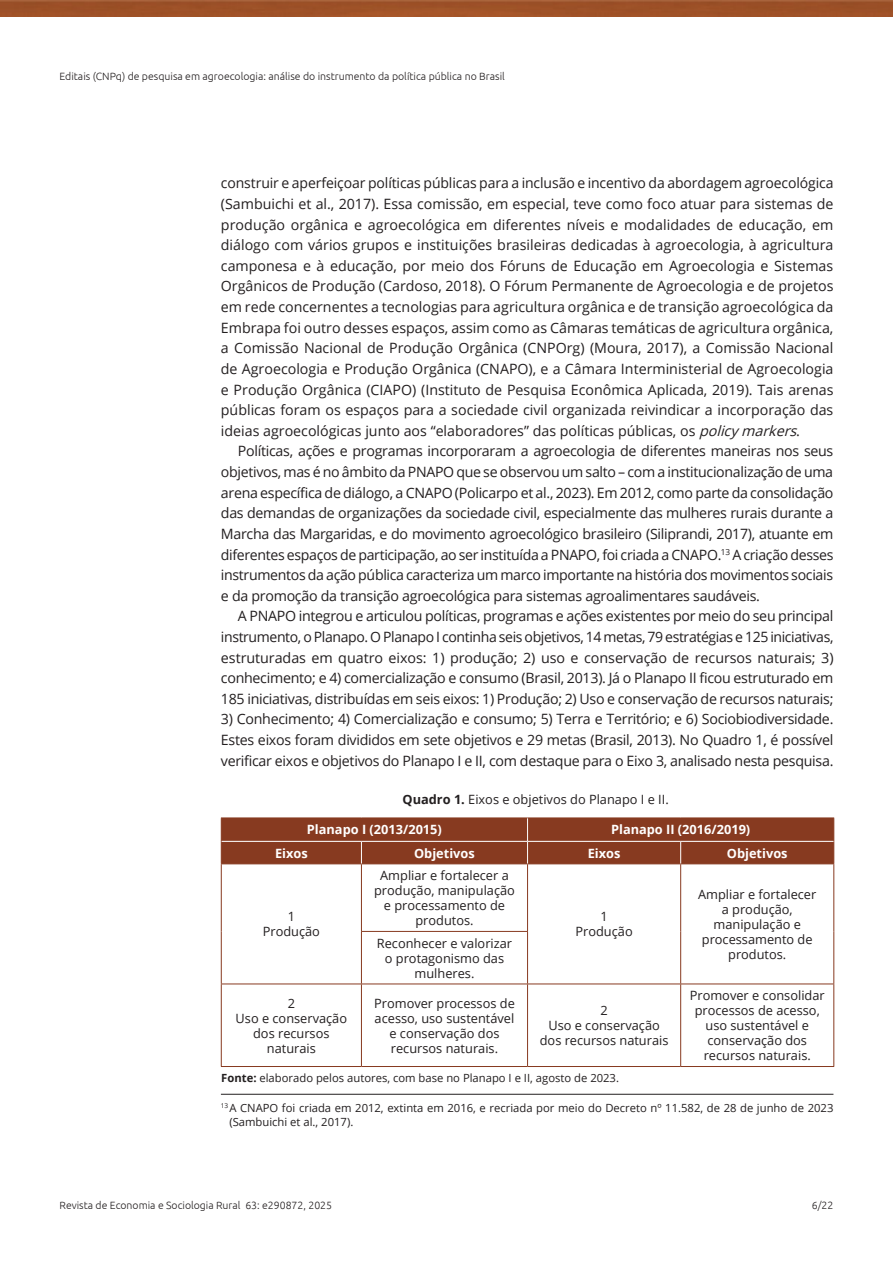
<style>
.page{position:relative;width:893px;height:1263px;background:#fff}
.page>*{position:absolute;margin:0;border:0;box-sizing:border-box;transform-origin:0 0}
.Paragraph{font:14.25px/20.5px "Open Sans";letter-spacing:-.02em;color:#231f20;text-align:justify}
.TableBody{font:12.75px/15px "Open Sans";color:#231f20;text-align:center}
.TableHead{font:700 12.75px "Open Sans";color:#fff}
.TableTitle{font:12.75px "Open Sans";color:#231f20}
.TableBody-2{font:700 12.75px "Open Sans";color:#fff}
.Footnote{font:11.25px/13.5px "Open Sans";color:#231f20}
.TableFootnote{font:11.25px "Open Sans";color:#231f20}
.t1{font:300 10.5px "Ubuntu";color:#231f20}
.s1{font-style:italic}
.s2{font-weight:700}
</style>
<div class="page">
<img style="left:0;top:0;width:893px;height:17px">
<hr style="left:361px;top:931px;width:167px;height:1px;background:#873a20">
<hr style="left:361px;top:983px;width:167px;height:1px;background:#873a20">
<hr style="left:681px;top:983px;width:153px;height:1px;background:#873a20">
<hr style="left:833px;top:864px;width:1px;height:67px;background:#873a20">
<hr style="left:833px;top:931px;width:1px;height:52px;background:#873a20">
<hr style="left:833px;top:984px;width:1px;height:82px;background:#873a20">
<hr style="left:221px;top:817px;width:140px;height:1px;background:#873a20">
<hr style="left:361px;top:817px;width:167px;height:1px;background:#873a20">
<hr style="left:528px;top:817px;width:153px;height:1px;background:#873a20">
<hr style="left:681px;top:817px;width:153px;height:1px;background:#873a20">
<hr style="left:221px;top:1066px;width:140px;height:1px;background:#873a20">
<hr style="left:361px;top:1066px;width:167px;height:1px;background:#873a20">
<hr style="left:528px;top:1066px;width:153px;height:1px;background:#873a20">
<hr style="left:681px;top:1066px;width:153px;height:1px;background:#873a20">
<hr style="left:221px;top:864px;width:1px;height:67px;background:#873a20">
<hr style="left:361px;top:864px;width:1px;height:67px;background:#873a20">
<hr style="left:221px;top:931px;width:1px;height:52px;background:#873a20">
<hr style="left:361px;top:932px;width:1px;height:51px;background:#873a20">
<hr style="left:527px;top:864px;width:1px;height:67px;background:#873a20">
<hr style="left:680px;top:864px;width:1px;height:67px;background:#873a20">
<hr style="left:527px;top:932px;width:1px;height:51px;background:#873a20">
<hr style="left:680px;top:931px;width:1px;height:52px;background:#873a20">
<hr style="left:221px;top:983px;width:140px;height:1px;background:#873a20">
<hr style="left:221px;top:984px;width:1px;height:82px;background:#873a20">
<hr style="left:361px;top:984px;width:1px;height:82px;background:#873a20">
<hr style="left:528px;top:983px;width:153px;height:1px;background:#873a20">
<hr style="left:527px;top:984px;width:1px;height:82px;background:#873a20">
<hr style="left:680px;top:984px;width:1px;height:82px;background:#873a20">
<svg style="left:221px;top:818px;width:613px;height:46px;background:#8a3f25"></svg>
<hr style="left:221px;top:1094px;width:612px;height:1px;background:#231f20">
<p class="t1" style="left:60px;top:70px;width:447px">Editais (CNPq) de pesquisa em agroecologia: análise do instrumento da política pública no Brasil</p>
<p class="Paragraph" style="left:221px;top:173px;width:614px">construir e aperfeiçoar políticas públicas para a inclusão e incentivo da abordagem agroecológica (Sambuichi et al., 2017). Essa comissão, em especial, teve como foco atuar para sistemas de produção orgânica e agroecológica em diferentes níveis e modalidades de educação, em diálogo com vários grupos e instituições brasileiras dedicadas à agroecologia, à agricultura camponesa e à educação, por meio dos Fóruns de Educação em Agroecologia e Sistemas Orgânicos de Produção (Cardoso, 2018). O Fórum Permanente de Agroecologia e de projetos em rede concernentes a tecnologias para agricultura orgânica e de transição agroecológica da Embrapa foi outro desses espaços, assim como as Câmaras temáticas de agricultura orgânica, a Comissão Nacional de Produção Orgânica (CNPOrg) (Moura, 2017), a Comissão Nacional de Agroecologia e Produção Orgânica (CNAPO), e a Câmara Interministerial de Agroecologia e Produção Orgânica (CIAPO) (Instituto de Pesquisa Econômica Aplicada, 2019). Tais arenas públicas foram os espaços para a sociedade civil organizada reivindicar a incorporação das ideias agroecológicas junto aos “elaboradores” das políticas públicas, os <span class="s1">policy markers</span>.</p>
<p class="Paragraph" style="left:221px;top:441px;width:614px;text-indent:17px">Políticas, ações e programas incorporaram a agroecologia de diferentes maneiras nos seus objetivos, mas é no âmbito da PNAPO que se observou um salto – com a institucionalização de uma arena específica de diálogo, a CNAPO (Policarpo et al., 2023). Em 2012, como parte da consolidação das demandas de organizações da sociedade civil, especialmente das mulheres rurais durante a Marcha das Margaridas, e do movimento agroecológico brasileiro (Siliprandi, 2017), atuante em diferentes espaços de participação, ao ser instituída a PNAPO, foi criada a CNAPO.<sup>13</sup> A criação desses instrumentos da ação pública caracteriza um marco importante na história dos movimentos sociais e da promoção da transição agroecológica para sistemas agroalimentares saudáveis.</p>
<p class="Paragraph" style="left:221px;top:605px;width:614px;text-indent:17px">A PNAPO integrou e articulou políticas, programas e ações existentes por meio do seu principal instrumento, o Planapo. O Planapo I continha seis objetivos, 14 metas, 79 estratégias e 125 iniciativas, estruturadas em quatro eixos: 1) produção; 2) uso e conservação de recursos naturais; 3) conhecimento; e 4) comercialização e consumo (Brasil, 2013). Já o Planapo II ficou estruturado em 185 iniciativas, distribuídas em seis eixos: 1) Produção; 2) Uso e conservação de recursos naturais;</p>
<p class="Paragraph" style="left:221px;top:709px;width:614px">3) Conhecimento; 4) Comercialização e consumo; 5) Terra e Território; e 6) Sociobiodiversidade.<br>Estes eixos foram divididos em sete objetivos e 29 metas (Brasil, 2013). No Quadro 1, é possível verificar eixos e objetivos do Planapo I e II, com destaque para o Eixo 3, analisado nesta pesquisa.</p>
<p class="TableTitle" style="left:403px;top:791px;width:268px"><span class="s2">Quadro 1.</span> Eixos e objetivos do Planapo I e II.</p>
<p class="TableHead" style="left:307px;top:820px;width:136px">Planapo I (2013/2015)</p>
<p class="TableHead" style="left:611px;top:820px;width:141px">Planapo II (2016/2019)</p>
<p class="TableBody-2" style="left:275px;top:844px;width:34px">Eixos</p>
<p class="TableBody-2" style="left:414px;top:844px;width:62px">Objetivos</p>
<p class="TableBody-2" style="left:588px;top:844px;width:34px">Eixos</p>
<p class="TableBody-2" style="left:727px;top:844px;width:62px">Objetivos</p>
<p class="TableBody" style="left:288px;top:909px;width:9px">1</p>
<p class="TableBody" style="left:263px;top:924px;width:59px">Produção</p>
<p class="TableBody" style="left:288px;top:995px;width:9px">2</p>
<p class="TableBody" style="left:236px;top:1010px;width:113px">Uso e conservação dos recursos naturais</p>
<p class="TableBody" style="left:374px;top:867px;width:142px">Ampliar e fortalecer a produção, manipulação e processamento de produtos.</p>
<p class="TableBody" style="left:377px;top:935px;width:137px">Reconhecer e valorizar o protagonismo das mulheres.</p>
<p class="TableBody" style="left:600px;top:909px;width:9px">1</p>
<p class="TableBody" style="left:575px;top:924px;width:59px">Produção</p>
<p class="TableBody" style="left:374px;top:995px;width:142px">Promover processos de acesso, uso sustentável e conservação dos recursos naturais.</p>
<p class="TableBody" style="left:600px;top:1003px;width:9px">2</p>
<p class="TableBody" style="left:540px;top:1018px;width:130px">Uso e conservação dos recursos naturais</p>
<p class="TableBody" style="left:698px;top:886px;width:120px">Ampliar e fortalecer a produção, manipulação e processamento de produtos.</p>
<p class="TableBody" style="left:690px;top:988px;width:136px">Promover e consolidar processos de acesso, uso sustentável e conservação dos recursos naturais.</p>
<p class="TableFootnote" style="left:221px;top:1070px;width:399px"><span class="s2">Fonte:</span> elaborado pelos autores, com base no Planapo I e II, agosto de 2023.</p>
<p class="Footnote" style="left:229px;top:1101px;width:606px;text-indent:-9px"><sup>13</sup>A CNAPO foi criada em 2012, extinta em 2016, e recriada por meio do Decreto nº 11.582, de 28 de junho de 2023 (Sambuichi et al., 2017).</p>
<p class="t1" style="left:60px;top:1198px;width:274px">Revista de Economia e Sociologia Rural 63: e290872, 2025</p>
<p class="t1" style="left:812px;top:1198px;width:23px">6/22</p>
</div>
